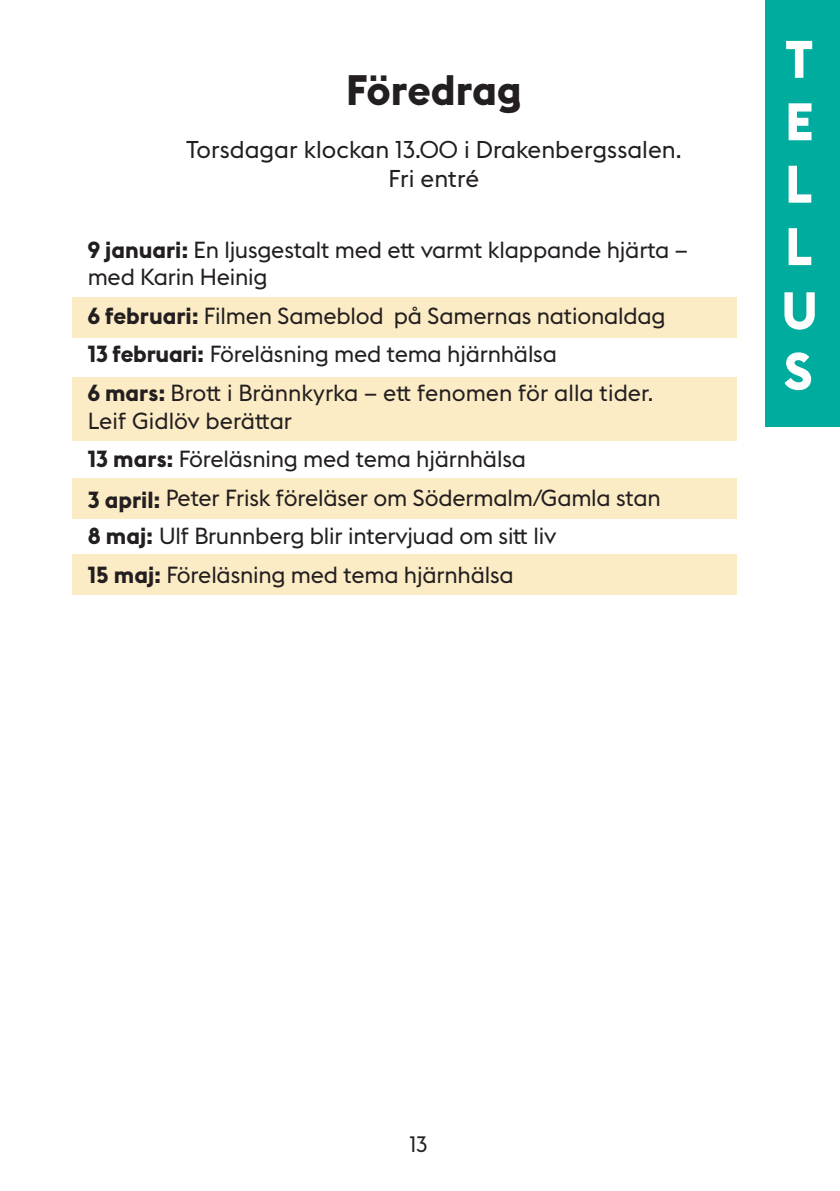
<style>
.page{position:relative;width:840px;height:1191px;background:#fff}
.page>*{position:absolute;margin:0;border:0;box-sizing:border-box;transform-origin:0 0}
.t1{font:700 52px/62.4px "Stockholm Type";color:#fff;text-align:justify}
.t2{font:700 42px "Stockholm Type";color:#231f20}
.t3{font:24px/28.8px "Stockholm Type";color:#231f20;text-align:center}
.t4{font:23px/27px "Stockholm Type";letter-spacing:-.01em;color:#231f20}
.t5{font:22px "Stockholm Type";color:#231f20}
.s1{font-weight:700}
</style>
<div class="page">
<div style="left:72px;top:478px;width:664px;height:40px;background:#fcecc5"></div>
<div style="left:72px;top:554px;width:664px;height:41px;background:#fcecc5"></div>
<div style="left:72px;top:377px;width:664px;height:63px;background:#fcecc5"></div>
<div style="left:72px;top:297px;width:664px;height:41px;background:#fcecc5"></div>
<div style="left:765px;top:0;width:74px;height:427px;background:#00ac9d"></div>
<h2 class="t2" style="left:346px;top:60px;width:177px">Föredrag</h2>
<p class="t3" style="left:186px;top:134px;width:497px">Torsdagar klockan 13.00 i Drakenbergssalen.<br>Fri entré</p>
<p class="t4" style="left:88px;top:235px;width:601px"><span class="s1">9 januari:</span> En ljusgestalt med ett varmt klappande hjärta – med Karin Heinig</p>
<p class="t4" style="left:88px;top:301px;width:579px"><span class="s1">6 februari:</span> Filmen Sameblod på Samernas nationaldag</p>
<p class="t4" style="left:88px;top:339px;width:470px"><span class="s1">13 februari:</span> Föreläsning med tema hjärnhälsa</p>
<p class="t4" style="left:88px;top:378px;width:567px;line-height:27.6px"><span class="s1">6 mars:</span> Brott i Brännkyrka – ett fenomen för alla tider.<br>Leif Gidlöv berättar</p>
<p class="t4" style="left:88px;top:444px;width:439px"><span class="s1">13 mars:</span> Föreläsning med tema hjärnhälsa</p>
<p class="t4" style="left:88px;top:483px;width:574px"><span class="s1">3 april:</span> Peter Frisk föreläser om Södermalm/Gamla stan</p>
<p class="t4" style="left:88px;top:521px;width:470px"><span class="s1">8 maj:</span> Ulf Brunnberg blir intervjuad om sitt liv</p>
<p class="t4" style="left:88px;top:560px;width:427px"><span class="s1">15 maj:</span> Föreläsning med tema hjärnhälsa</p>
<h1 class="t1" style="left:780px;top:26px;width:38px">T E L L U S</h1>
<p class="t5" style="left:409px;top:1129px;width:20px">13</p>
</div>
